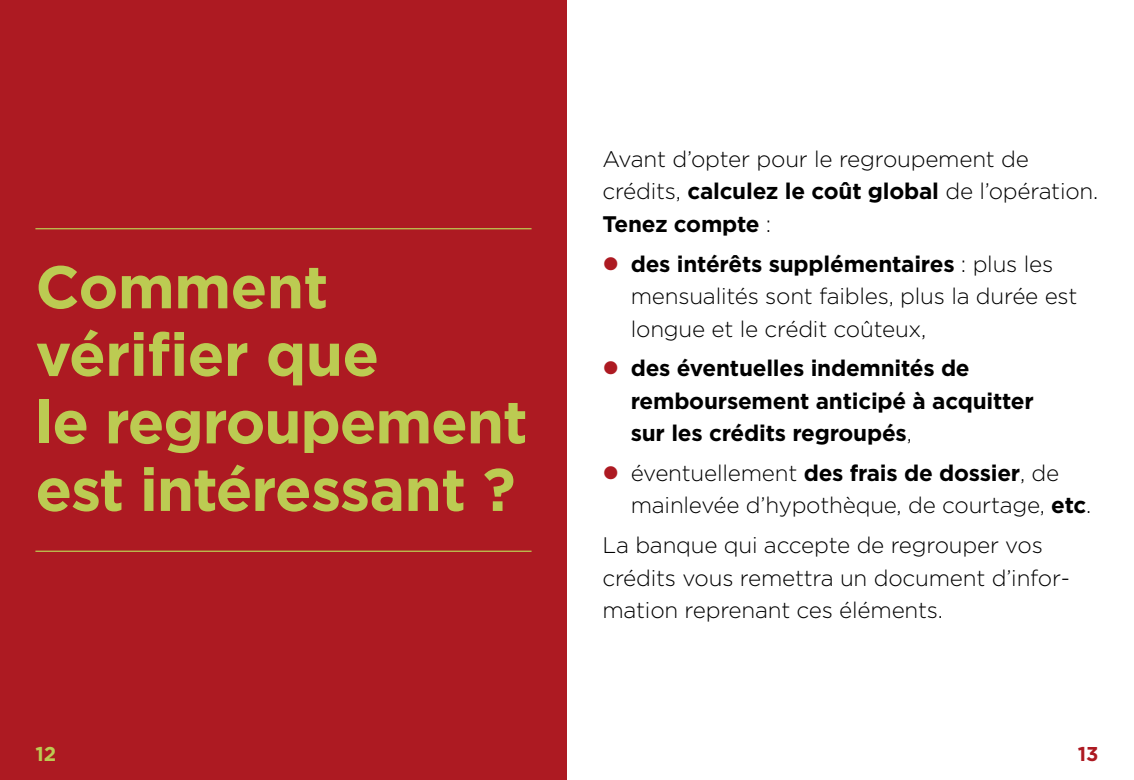
<style>
.page{position:relative;width:1134px;height:780px;background:#fff}
.page>*{position:absolute;margin:0;border:0;box-sizing:border-box;transform-origin:0 0}
.H1_-_chapitres{font:700 60px/67.5px "Gotham";letter-spacing:-.02em;color:#bccb52}
.Texte_normal{font:300 22.5px/32.5px "Gotham";letter-spacing:-.01em;color:#000}
.t1{font:700 22.5px/32.5px "Gotham";letter-spacing:-.01em;color:#000}
.t2{font:700 20px "Gotham";color:#bccb52}
.t3{font:700 20px "Gotham";color:#ad1a22}
.s1{font-weight:700}
.s2{font-weight:300}
</style>
<div class="page">
<div style="left:0;top:0;width:567px;height:780px;background:#ad1a22"></div>
<hr style="left:35px;top:550px;width:496px;height:2px;background:#bccb52">
<hr style="left:35px;top:228px;width:496px;height:1px;background:#bccb52">
<h1 class="H1_-_chapitres" style="left:35px;top:253px;width:494px">Comment vérifier que<br>le regroupement est intéressant ?</h1>
<p class="Texte_normal" style="left:602px;top:142px;width:497px">Avant d’opter pour le regroupement de crédits, <span class="s1">calculez le coût global</span> de l’opération.<br><span class="s1">Tenez compte</span> :</p>
<p class="Texte_normal" style="left:631px;top:247px;width:448px"><span class="s1">des intérêts supplémentaires</span> : plus les mensualités sont faibles, plus la durée est longue et le crédit coûteux,</p>
<p class="t1" style="left:631px;top:352px;width:405px">des éventuelles indemnités de remboursement anticipé à acquitter sur les crédits regroupés<span class="s2">,</span></p>
<p class="Texte_normal" style="left:631px;top:456px;width:462px">éventuellement <span class="s1">des frais de dossier</span>, de mainlevée d’hypothèque, de courtage, <span class="s1">etc</span>.</p>
<p class="Texte_normal" style="left:602px;top:528px;width:469px">La banque qui accepte de regrouper vos crédits vous remettra un document d’infor&shy;mation reprenant ces éléments.</p>
<p class="t2" style="left:35px;top:740px;width:22px">12</p>
<p class="t3" style="left:1078px;top:740px;width:22px">13</p>
</div>
